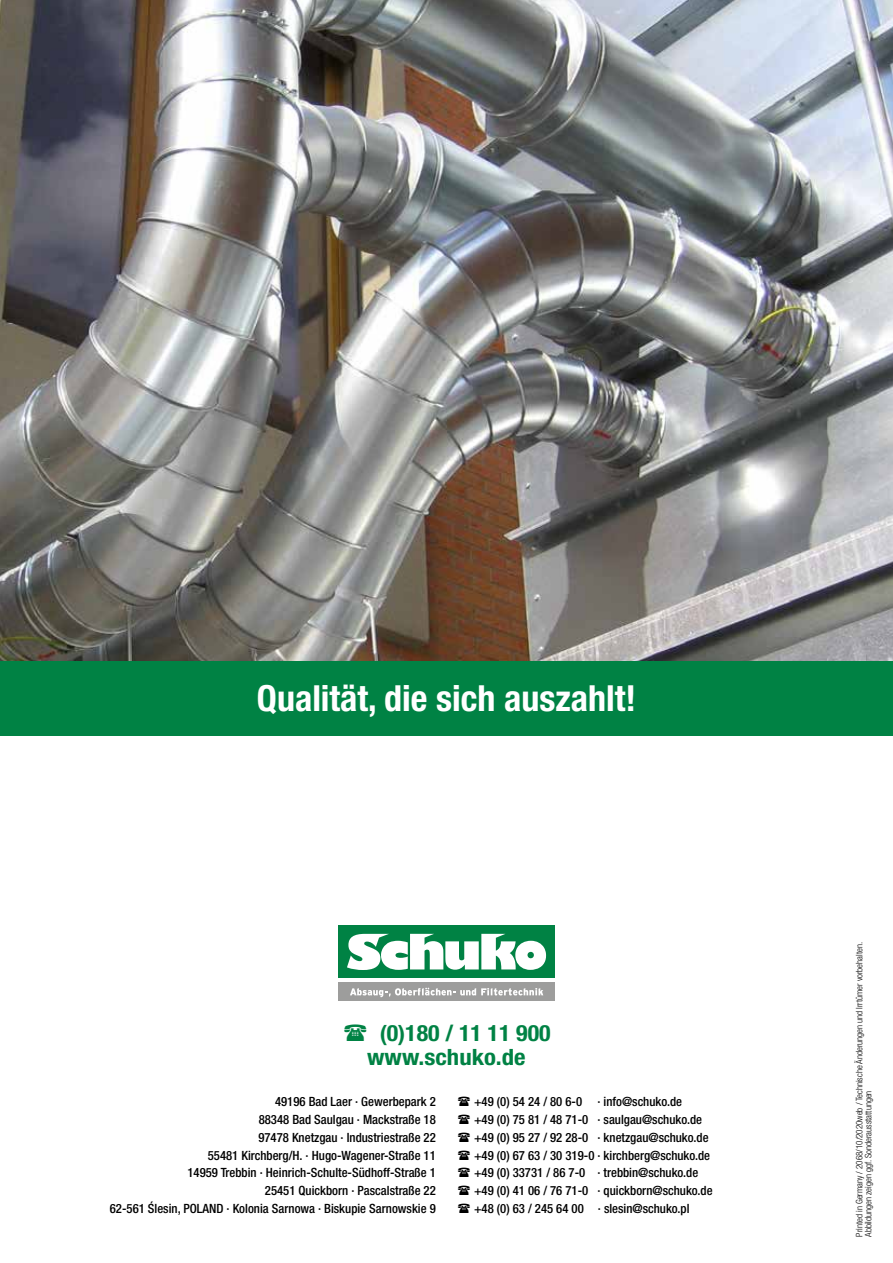
<style>
.page{position:relative;width:893px;height:1263px;background:#fff}
.page>*{position:absolute;margin:0;border:0;box-sizing:border-box;transform-origin:0 0}
.t1{font:700 condensed 36px "Helvetica Neue LT Pro";color:#fff}
.t2{font:700 condensed 22.5px/24px "Helvetica Neue LT Pro";color:#008244;scale:1.06 1}
.t3{font:500 condensed 12.75px "Helvetica Neue LT Pro";color:#000}
.t4{font:300 condensed 9px/9px "Helvetica Neue LT Pro";color:#000}
</style>
<div class="page">
<img style="left:0;top:0;width:893px;height:661px">
<div style="left:0;top:661px;width:893px;height:75px;background:#008244"></div>
<div style="left:338px;top:925px;width:217px;height:53px;background:#008244"></div>
<div style="left:338px;top:982px;width:217px;height:19px;background:#9d9d9c"></div>
<svg style="left:347px;top:934px;width:199px;height:36px"></svg>
<svg style="left:350px;top:988px;width:193px;height:9px"></svg>
<h1 class="t1" style="left:257px;top:677px;width:380px">Qualität, die sich auszahlt!</h1>
<h2 class="t2" style="left:367px;top:1021px;width:174px;text-indent:12px">(0)180 / 11 11 900 www.schuko.de</h2>
<p class="t3" style="left:275px;top:1094px;width:162px">49196 Bad Laer · Gewerbepark 2</p>
<p class="t3" style="left:474px;top:1094px;width:210px">+49 (0) 54 24 / 80 6-0 · info@schuko.de</p>
<p class="t3" style="left:259px;top:1112px;width:179px">88348 Bad Saulgau · Mackstraße 18</p>
<p class="t3" style="left:474px;top:1112px;width:230px">+49 (0) 75 81 / 48 71-0 · saulgau@schuko.de</p>
<p class="t3" style="left:258px;top:1129px;width:179px">97478 Knetzgau · Industriestraße 22</p>
<p class="t3" style="left:474px;top:1129px;width:236px">+49 (0) 95 27 / 92 28-0 · knetzgau@schuko.de</p>
<p class="t3" style="left:208px;top:1147px;width:230px">55481 Kirchberg/H. · Hugo-Wagener-Straße 11</p>
<p class="t3" style="left:474px;top:1147px;width:238px">+49 (0) 67 63 / 30 319-0 · kirchberg@schuko.de</p>
<p class="t3" style="left:187px;top:1165px;width:250px">14959 Trebbin · Heinrich-Schulte-Südhoff-Straße 1</p>
<p class="t3" style="left:474px;top:1165px;width:226px">+49 (0) 33731 / 86 7-0 · trebbin@schuko.de</p>
<p class="t3" style="left:265px;top:1183px;width:172px">25451 Quickborn · Pascalstraße 22</p>
<p class="t3" style="left:474px;top:1183px;width:240px">+49 (0) 41 06 / 76 71-0 · quickborn@schuko.de</p>
<p class="t3" style="left:110px;top:1201px;width:328px">62-561 Ślesin, POLAND · Kolonia Sarnowa · Biskupie Sarnowskie 9</p>
<p class="t3" style="left:474px;top:1201px;width:217px">+48 (0) 63 / 245 64 00 · slesin@schuko.pl</p>
<p class="t4" style="left:855px;top:1237px;width:296px;rotate:-90deg">Printed in Germany / 2068/10/2020web / Technische Änderungen und Irrtümer vorbehalten.<br>Abbildungen zeigen ggf. Sonderausstattungen</p>
</div>
